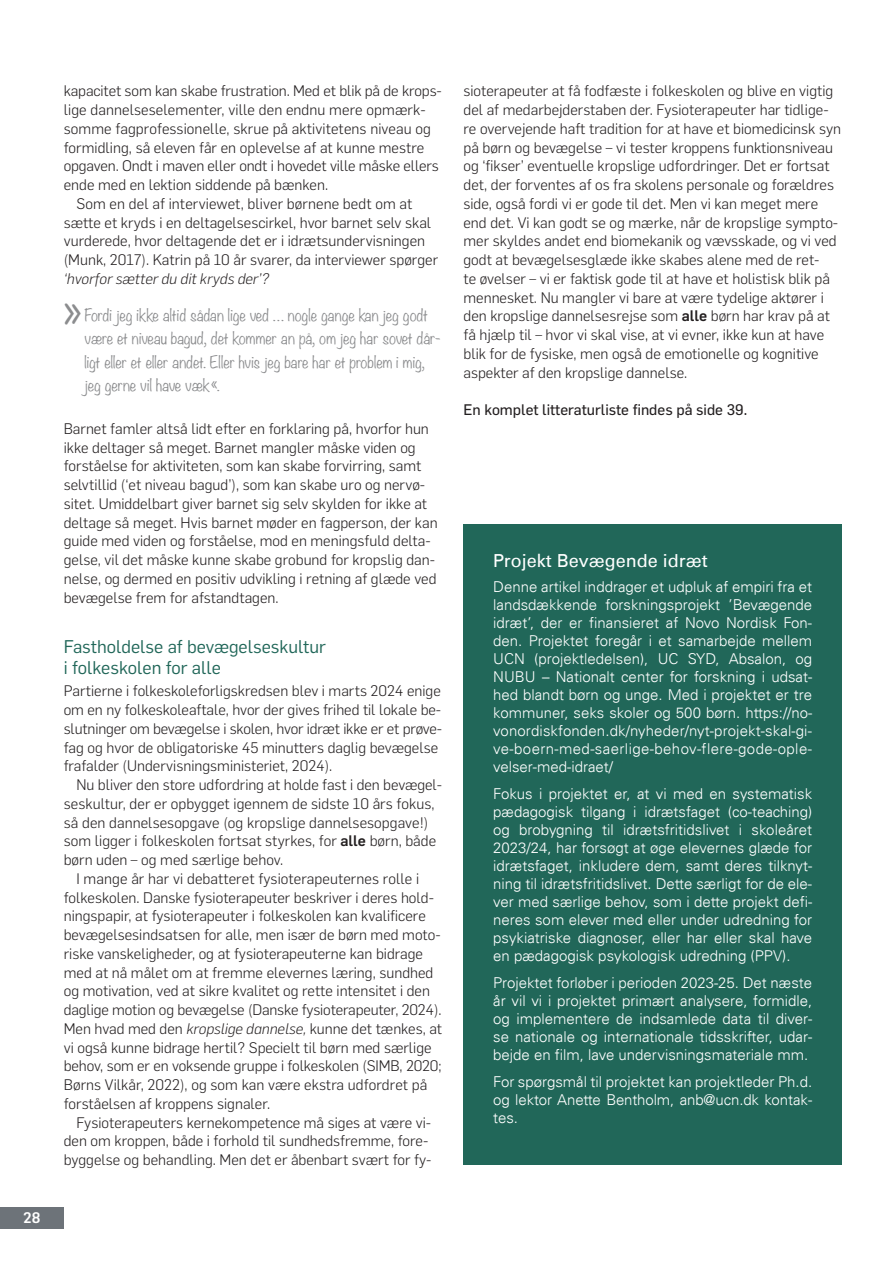
<style>
.page{position:relative;width:893px;height:1263px;background:#fff}
.page>*{position:absolute;margin:0;border:0;box-sizing:border-box;transform-origin:0 0}
.t1{font:300 45px "Noteworthy";color:#8b8c8e}
.t2{font:18px/21px "Flama";color:#216759}
.t3{font:18px "Univers LT";color:#fff}
.t4{font:300 15px/18.8px "Flama";color:#231f20}
.t5{font:300 15px/18px "Univers LT";color:#fff;text-align:justify}
.t6{font:300 15px/23.4px "Noteworthy";color:#8b8c8e}
.t7{font:15px "Flama Basic";color:#231f20}
.t8{font:italic 300 15px "Flama";color:#231f20}
.t9{font:500 15px "Flama";color:#fff}
.s1{font-weight:500}
.s2{font-style:italic}
</style>
<div class="page">
<div style="left:0;top:1208px;width:64px;height:21px;background:#6d7379"></div>
<div style="left:463px;top:524px;width:379px;height:641px;background:#216759"></div>
<p class="t9" style="left:23px;top:1207px;width:19px">28</p>
<p class="t4" style="left:64px;top:81px;width:380px">kapacitet som kan skabe frustration. Med et blik på de krops-</p>
<p class="t4" style="left:64px;top:100px;width:363px">lige dannelseselementer, ville den endnu mere opmærk-</p>
<p class="t4" style="left:64px;top:118px;width:369px">somme fagprofessionelle, skrue på aktivitetens niveau og</p>
<p class="t4" style="left:64px;top:137px;width:362px">formidling, så eleven får en oplevelse af at kunne mestre</p>
<p class="t4" style="left:64px;top:156px;width:377px">opgaven. Ondt i maven eller ondt i hovedet ville måske ellers</p>
<p class="t4" style="left:64px;top:175px;width:266px">ende med en lektion siddende på bænken.</p>
<p class="t4" style="left:77px;top:193px;width:338px">Som en del af interviewet, bliver børnene bedt om at</p>
<p class="t4" style="left:64px;top:212px;width:369px">sætte et kryds i en deltagelsescirkel, hvor barnet selv skal</p>
<p class="t4" style="left:64px;top:231px;width:363px">vurderede, hvor deltagende det er i idrætsundervisningen</p>
<p class="t4" style="left:64px;top:250px;width:376px">(Munk, 2017). Katrin på 10 år svarer, da interviewer spørger</p>
<p class="t8" style="left:64px;top:269px;width:207px">‘hvorfor sætter du dit kryds der’?</p>
<h1 class="t1" style="left:64px;top:275px;width:19px">»</h1>
<p class="t6" style="left:84px;top:303px;width:357px">Fordi jeg ikke altid sådan lige ved … nogle gange kan jeg godt være et niveau bagud, det kommer an på, om jeg har sovet dår&shy;ligt eller et eller andet. Eller hvis jeg bare har et problem i mig, jeg gerne vil have væk«.</p>
<p class="t4" style="left:64px;top:418px;width:375px">Barnet famler altså lidt efter en forklaring på, hvorfor hun ikke deltager så meget. Barnet mangler måske viden og forståelse for aktiviteten, som kan skabe forvirring, samt selvtillid (‘et niveau bagud’), som kan skabe uro og nervø&shy;sitet. Umiddelbart giver barnet sig selv skylden for ikke at deltage så meget. Hvis barnet møder en fagperson, der kan guide med viden og forståelse, mod en meningsfuld delta&shy;gelse, vil det måske kunne skabe grobund for kropslig dan&shy;nelse, og dermed en positiv udvikling i retning af glæde ved bevægelse frem for afstandtagen.</p>
<p class="t2" style="left:64px;top:635px;width:264px">Fastholdelse af bevægelseskultur i folkeskolen for alle</p>
<p class="t4" style="left:64px;top:681px;width:380px">Partierne i folkeskoleforligskredsen blev i marts 2024 enige om en ny folkeskoleaftale, hvor der gives frihed til lokale be&shy;slutninger om bevægelse i skolen, hvor idræt ikke er et prøve&shy;fag og hvor de obligatoriske 45 minutters daglig bevægelse frafalder (Undervisningsministeriet, 2024).</p>
<p class="t4" style="left:77px;top:775px;width:367px">Nu bliver den store udfordring at holde fast i den bevægel-</p>
<p class="t4" style="left:64px;top:793px;width:372px">seskultur, der er opbygget igennem de sidste 10 års fokus,</p>
<p class="t4" style="left:64px;top:812px;width:366px">så den dannelsesopgave (og kropslige dannelsesopgave!)</p>
<p class="t4" style="left:64px;top:831px;width:374px">som ligger i folkeskolen fortsat styrkes, for <span class="s1">alle</span> børn, både</p>
<p class="t4" style="left:64px;top:850px;width:221px">børn uden – og med særlige behov.</p>
<p class="t4" style="left:77px;top:868px;width:344px">I mange år har vi debatteret fysioterapeuternes rolle i</p>
<p class="t4" style="left:64px;top:887px;width:372px">folkeskolen. Danske fysioterapeuter beskriver i deres hold-</p>
<p class="t4" style="left:64px;top:906px;width:364px">ningspapir, at fysioterapeuter i folkeskolen kan kvalificere</p>
<p class="t4" style="left:64px;top:925px;width:379px">bevægelsesindsatsen for alle, men især de børn med moto-</p>
<p class="t4" style="left:64px;top:943px;width:361px">riske vanskeligheder, og at fysioterapeuterne kan bidrage</p>
<p class="t4" style="left:64px;top:962px;width:371px">med at nå målet om at fremme elevernes læring, sundhed</p>
<p class="t4" style="left:64px;top:981px;width:368px">og motivation, ved at sikre kvalitet og rette intensitet i den</p>
<p class="t4" style="left:64px;top:1000px;width:379px">daglige motion og bevægelse (Danske fysioterapeuter, 2024).</p>
<p class="t4" style="left:64px;top:1018px;width:380px">Men hvad med den <span class="s2">kropslige dannelse,</span> kunne det tænkes, at</p>
<p class="t4" style="left:64px;top:1037px;width:369px">vi også kunne bidrage hertil? Specielt til børn med særlige</p>
<p class="t4" style="left:64px;top:1056px;width:379px">behov, som er en voksende gruppe i folkeskolen (SIMB, 2020;</p>
<p class="t4" style="left:64px;top:1075px;width:365px">Børns Vilkår, 2022), og som kan være ekstra udfordret på</p>
<p class="t4" style="left:64px;top:1093px;width:208px">forståelsen af kroppens signaler.</p>
<p class="t4" style="left:77px;top:1112px;width:356px">Fysioterapeuters kernekompetence må siges at være vi-</p>
<p class="t4" style="left:64px;top:1131px;width:366px">den om kroppen, både i forhold til sundhedsfremme, fore-</p>
<p class="t4" style="left:64px;top:1150px;width:369px">byggelse og behandling. Men det er åbenbart svært for fy-</p>
<p class="t4" style="left:463px;top:81px;width:379px">sioterapeuter at få fodfæste i folkeskolen og blive en vigtig del af medarbejderstaben der. Fysioterapeuter har tidlige&shy;re overvejende haft tradition for at have et biomedicinsk syn på børn og bevægelse – vi tester kroppens funktionsniveau og ‘fikser’ eventuelle kropslige udfordringer. Det er fortsat det, der forventes af os fra skolens personale og forældres side, også fordi vi er gode til det. Men vi kan meget mere end det. Vi kan godt se og mærke, når de kropslige sympto&shy;mer skyldes andet end biomekanik og vævsskade, og vi ved godt at bevægelsesglæde ikke skabes alene med de ret-<br>te øvelser – vi er faktisk gode til at have et holistisk blik på mennesket. Nu mangler vi bare at være tydelige aktører i den kropslige dannelsesrejse som <span class="s1">alle</span> børn har krav på at få hjælp til – hvor vi skal vise, at vi evner, ikke kun at have blik for de fysiske, men også de emotionelle og kognitive aspekter af den kropslige dannelse.</p>
<p class="t7" style="left:463px;top:399px;width:285px">En komplet litteraturliste findes på side 39.</p>
<p class="t3" style="left:493px;top:550px;width:216px">Projekt Bevægende idræt</p>
<p class="t5" style="left:493px;top:577px;width:320px">Denne artikel inddrager et udpluk af empiri fra et landsdækkende forskningsprojekt ’Bevægende idræt’, der er finansieret af Novo Nordisk Fon&shy;den. Projektet foregår i et samarbejde mellem UCN (projektledelsen), UC SYD, Absalon, og NUBU – Nationalt center for forskning i udsat&shy;hed blandt børn og unge. Med i projektet er tre kommuner, seks skoler og 500 børn. https://no&shy;vonordiskfonden.dk/nyheder/nyt-projekt-skal-gi&shy;ve-boern-med-saerlige-behov-flere-gode-ople&shy;velser-med-idraet/</p>
<p class="t5" style="left:493px;top:784px;width:320px">Fokus i projektet er, at vi med en systematisk pædagogisk tilgang i idrætsfaget (co-teaching) og brobygning til idrætsfritidslivet i skoleåret 2023/24, har forsøgt at øge elevernes glæde for idrætsfaget, inkludere dem, samt deres tilknyt&shy;ning til idrætsfritidslivet. Dette særligt for de ele&shy;ver med særlige behov, som i dette projekt defi&shy;neres som elever med eller under udredning for psykiatriske diagnoser, eller har eller skal have en pædagogisk psykologisk udredning (PPV).</p>
<p class="t5" style="left:493px;top:973px;width:320px">Projektet forløber i perioden 2023-25. Det næste år vil vi i projektet primært analysere, formidle, og implementere de indsamlede data til diver&shy;se nationale og internationale tidsskrifter, udar&shy;bejde en film, lave undervisningsmateriale mm.</p>
<p class="t5" style="left:493px;top:1072px;width:320px">For spørgsmål til projektet kan projektleder Ph.d. og lektor Anette Bentholm, anb@ucn.dk kontak&shy;tes.</p>
</div>
